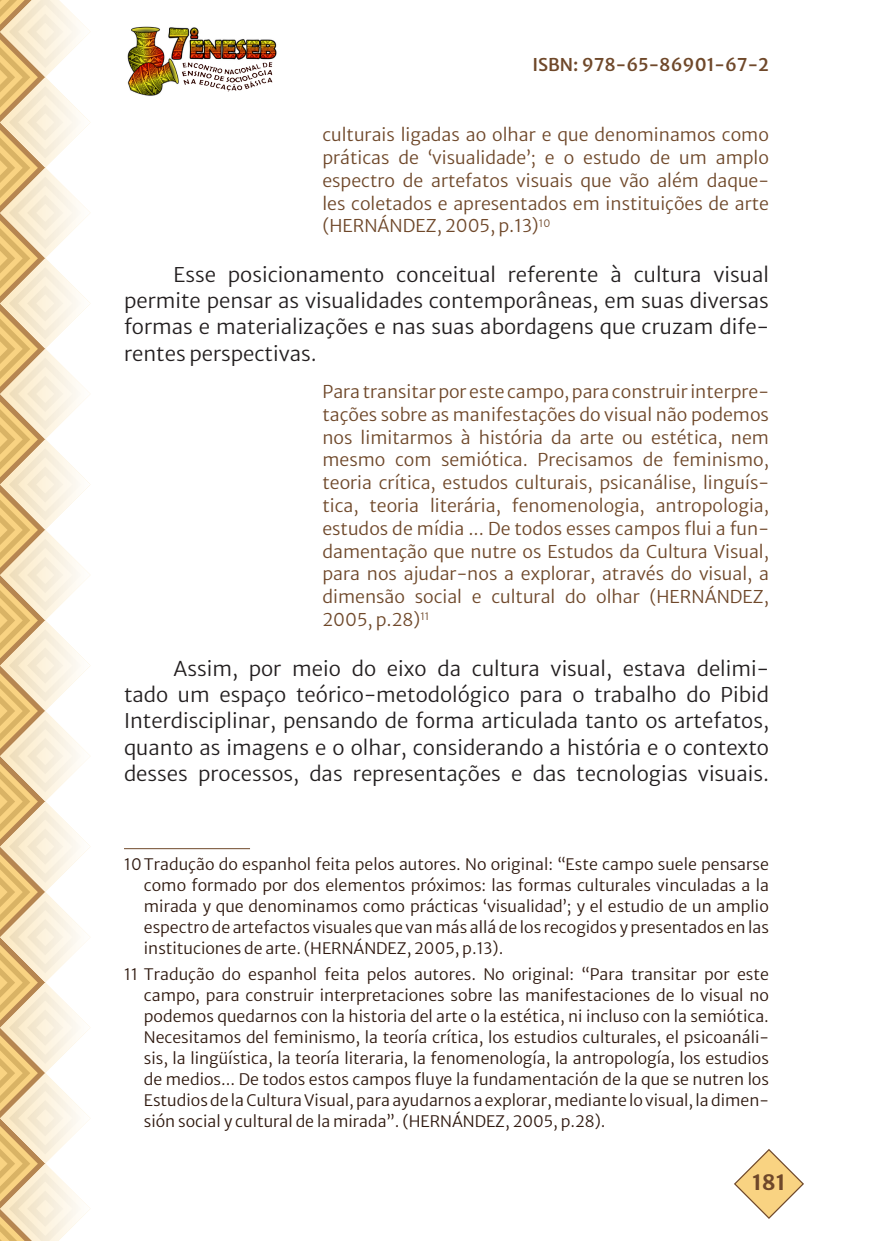
<style>
.page{position:relative;width:893px;height:1241px;background:#fff}
.page>*{position:absolute;margin:0;border:0;box-sizing:border-box;transform-origin:0 0}
.t1{font:700 21px "Merriweather Sans";color:#6f482a}
._4_CORPO{font:300 20.12px/26.2px "Merriweather Sans";color:#231f20;text-align:justify}
._6_CITACAO{font:300 17.5px/22.8px "Merriweather Sans";color:#6f482a;text-align:justify}
.t2{font:500 17.5px "Merriweather Sans";color:#6f482a}
._12_RODAPÉ{font:300 15.75px/21px "Merriweather Sans";color:#2e180e;text-align:justify}
</style>
<div class="page">
<img style="left:127px;top:26px;width:150px;height:70px">
<svg style="left:0;top:0;width:90px;height:1240px"></svg>
<svg style="left:734px;top:1149px;width:70px;height:69px"></svg>
<hr style="left:124px;top:848px;width:126px;height:1px;background:#6f482a">
<p class="t2" style="left:532px;top:49px;width:238px">ISBN: 978-65-86901-67-2</p>
<p class="_6_CITACAO" style="left:322px;top:122px;width:448px">culturais ligadas ao olhar e que denominamos como práticas de ‘visualidade’; e o estudo de um amplo espectro de artefatos visuais que vão além daque&shy;les coletados e apresentados em instituições de arte (HERNÁNDEZ, 2005, p.13)<sup>10</sup></p>
<p class="_4_CORPO" style="left:124px;top:259px;width:646px;text-indent:50px">Esse posicionamento conceitual referente à cultura visual permite pensar as visualidades contemporâneas, em suas diversas formas e materializações e nas suas abordagens que cruzam dife&shy;rentes perspectivas.</p>
<p class="_6_CITACAO" style="left:322px;top:378px;width:448px">Para transitar por este campo, para construir interpre&shy;tações sobre as manifestações do visual não podemos nos limitarmos à história da arte ou estética, nem mesmo com semiótica. Precisamos de feminismo, teoria crítica, estudos culturais, psicanálise, linguís&shy;tica, teoria literária, fenomenologia, antropologia, estudos de mídia ... De todos esses campos flui a fun&shy;damentação que nutre os Estudos da Cultura Visual, para nos ajudar-nos a explorar, através do visual, a dimensão social e cultural do olhar (HERNÁNDEZ, 2005, p.28)<sup>11</sup></p>
<p class="_4_CORPO" style="left:124px;top:653px;width:646px;text-indent:50px">Assim, por meio do eixo da cultura visual, estava delimi&shy;tado um espaço teórico-metodológico para o trabalho do Pibid Interdisciplinar, pensando de forma articulada tanto os artefatos, quanto as imagens e o olhar, considerando a história e o contexto desses processos, das representações e das tecnologias visuais.</p>
<p class="_12_RODAPÉ" style="left:144px;top:851px;width:627px;text-indent:-20px">10Tradução do espanhol feita pelos autores. No original: “Este campo suele pensarse como formado por dos elementos próximos: las formas culturales vinculadas a la mirada y que denominamos como prácticas ‘visualidad’; y el estudio de un amplio espectro de artefactos visuales que van más allá de los recogidos y presentados en las instituciones de arte. (HERNÁNDEZ, 2005, p.13).</p>
<p class="_12_RODAPÉ" style="left:144px;top:961px;width:627px;text-indent:-20px">11 Tradução do espanhol feita pelos autores. No original: “Para transitar por este campo, para construir interpretaciones sobre las manifestaciones de lo visual no podemos quedarnos con la historia del arte o la estética, ni incluso con la semiótica.<br>Necesitamos del feminismo, la teoría crítica, los estudios culturales, el psicoanáli&shy;sis, la lingüística, la teoría literaria, la fenomenología, la antropología, los estudios de medios... De todos estos campos fluye la fundamentación de la que se nutren los Estudios de la Cultura Visual, para ayudarnos a explorar, mediante lo visual, la dimen&shy;sión social y cultural de la mirada”. (HERNÁNDEZ, 2005, p.28).</p>
<h1 class="t1" style="left:752px;top:1164px;width:35px">181</h1>
</div>
